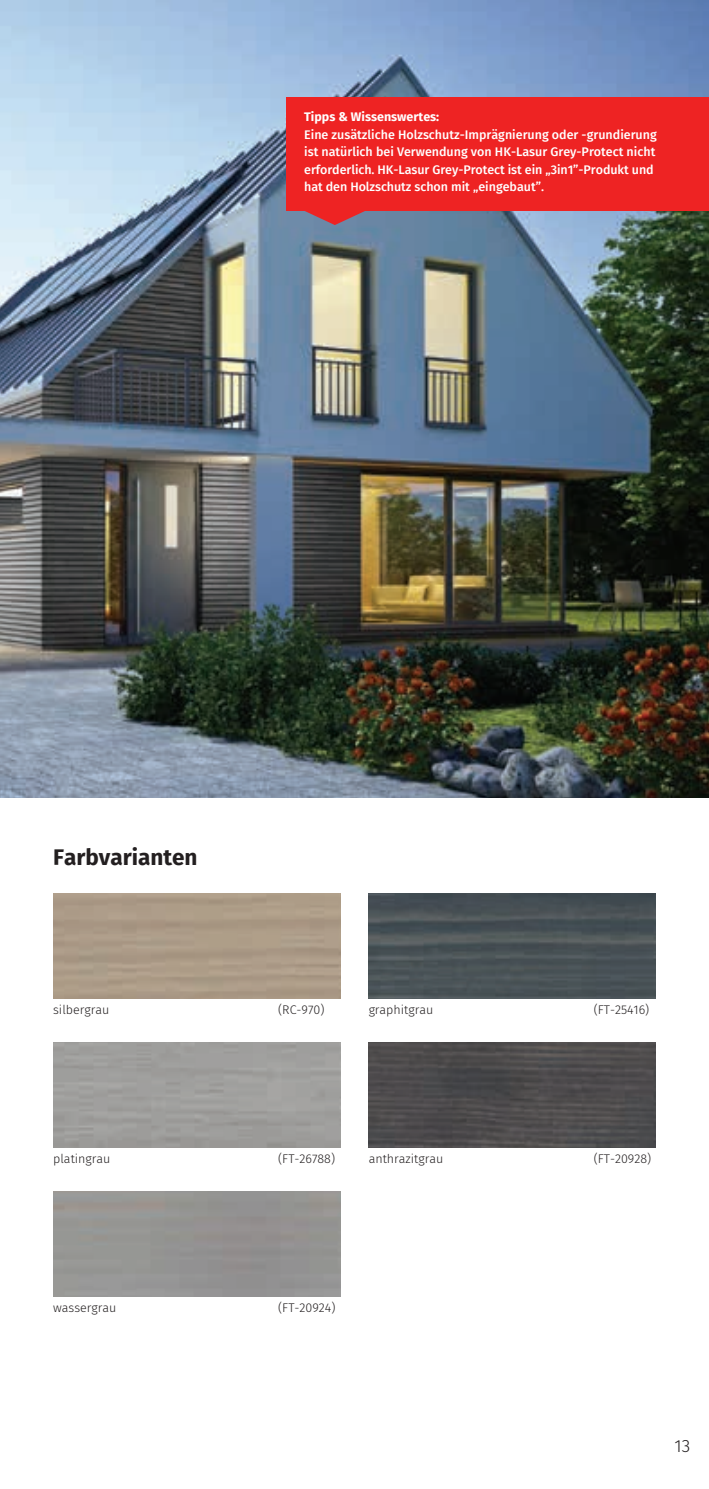
<style>
.page{position:relative;width:709px;height:1489px;background:#fff}
.page>*{position:absolute;margin:0;border:0;box-sizing:border-box;transform-origin:0 0}
.t1{font:700 22.5px "Fira Sans";color:#231f20}
.t2{font:300 17.5px "Fira Sans";color:#231f20}
.t3{font:500 12.5px/17.5px "Fira Sans";color:#fff}
.t4{font:300 12.5px "Fira Sans";color:#231f20}
.t5{font:700 12.5px "Fira Sans";color:#fff}
</style>
<div class="page">
<img style="left:0;top:0;width:709px;height:797px">
<div style="left:287px;top:97px;width:422px;height:114px;background:#ee2323"></div>
<svg style="left:304px;top:211px;width:61px;height:14px"></svg>
<img style="left:368px;top:893px;width:288px;height:105px">
<img style="left:368px;top:1042px;width:288px;height:105px">
<p class="t5" style="left:304px;top:106px;width:137px">Tipps &amp; Wissenswertes:</p>
<p class="t3" style="left:304px;top:125px;width:354px">Eine zusätzliche Holzschutz-Imprägnierung oder -grundierung ist natürlich bei Verwendung von HK-Lasur Grey-Protect nicht erforderlich. HK-Lasur Grey-Protect ist ein „3in1”-Produkt und hat den Holzschutz schon mit „eingebaut”.</p>
<h1 class="t1" style="left:53px;top:838px;width:146px">Farbvarianten</h1>
<p class="t4" style="left:53px;top:1001px;width:58px">silbergrau</p>
<p class="t4" style="left:278px;top:1001px;width:48px">(RC-970)</p>
<p class="t4" style="left:368px;top:1001px;width:66px">graphitgrau</p>
<p class="t4" style="left:593px;top:1001px;width:57px">(FT-25416)</p>
<p class="t4" style="left:53px;top:1149px;width:59px">platingrau</p>
<p class="t4" style="left:278px;top:1149px;width:58px">(FT-26788)</p>
<p class="t4" style="left:368px;top:1149px;width:76px">anthrazitgrau</p>
<p class="t4" style="left:593px;top:1149px;width:59px">(FT-20928)</p>
<p class="t4" style="left:53px;top:1298px;width:65px">wassergrau</p>
<p class="t4" style="left:278px;top:1298px;width:59px">(FT-20924)</p>
<h2 class="t2" style="left:674px;top:1433px;width:17px">13</h2>
</div>
